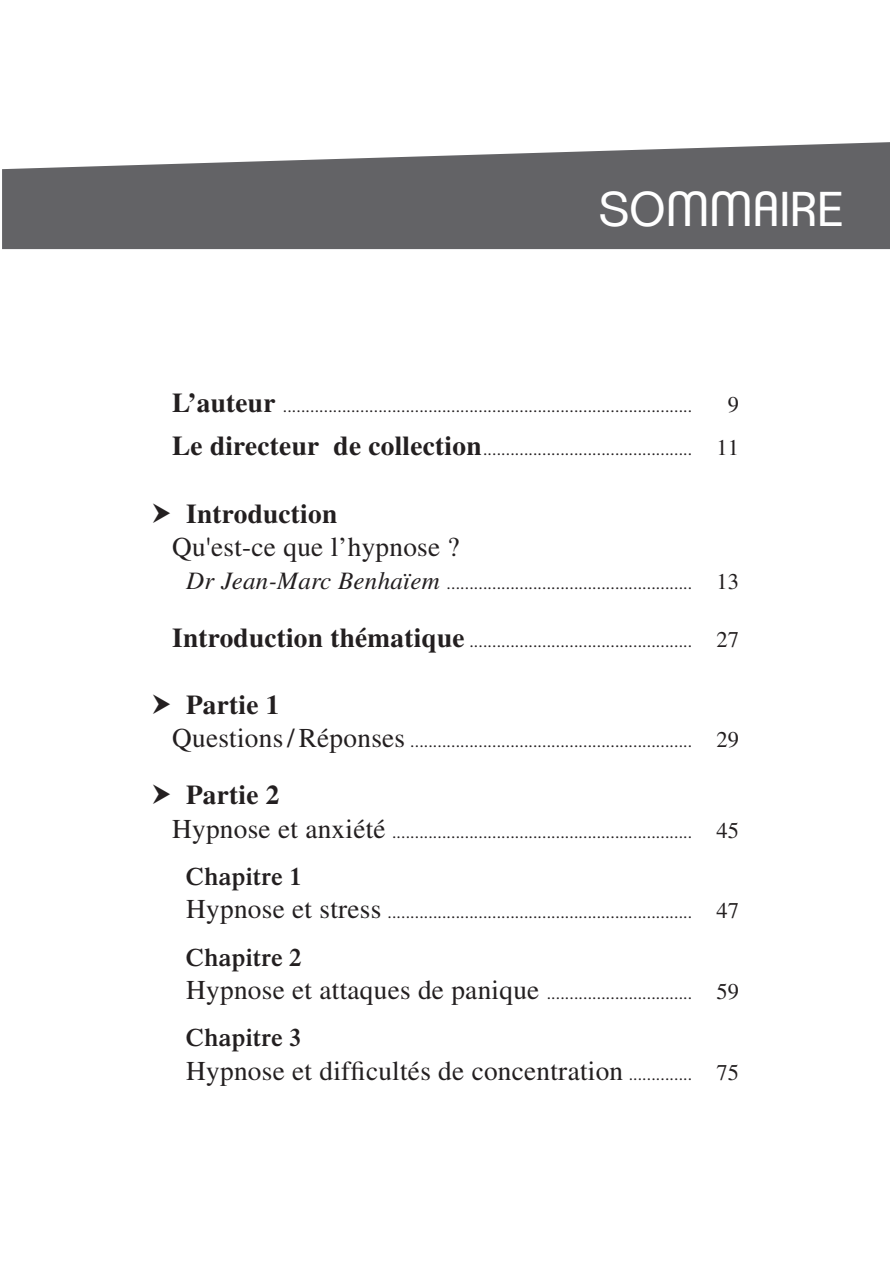
<style>
.page{position:relative;width:890px;height:1280px;background:#fff}
.page>*{position:absolute;margin:0;border:0;box-sizing:border-box;transform-origin:0 0}
.t1{font:47.5px "Clemente P Dag";letter-spacing:.02em;color:#fff}
.t2{font:27.25px "Times LT";letter-spacing:.01em;color:#231f20}
.t3{font:700 27.25px "Times LT";letter-spacing:.01em;color:#231f20}
.t4{font:600 25px "Times LT";letter-spacing:.01em;color:#231f20}
.t5{font:22.5px "Times LT";color:#231f20}
.t6{font:17.5px "Times LT";color:#231f20}
.s1{font-weight:700;font-size:27.25px}
.s2{font-size:22.5px}
.s3{font-style:italic;font-size:25px}
.s4{font-size:27.25px}
.s5{font-size:17.5px}
</style>
<div class="page">
<svg style="left:2px;top:142px;width:888px;height:107px;background:#767679"></svg>
<h1 class="t1" style="left:600px;top:181px;width:246px">SOMMAIRE</h1>
<p class="t6" style="left:172px;top:396px;width:522px"><span class="s1">L’auteur</span> ..........................................................................................</p>
<p class="t5" style="left:728px;top:392px;width:13px">9</p>
<p class="t6" style="left:172px;top:439px;width:568px"><span class="s1">Le directeur de collection</span>.............................................. <span class="s2">11</span></p>
<h2 class="t3" style="left:186px;top:497px;width:152px">Introduction</h2>
<h2 class="t2" style="left:172px;top:531px;width:289px">Qu'est-ce que l’hypnose ?</h2>
<p class="t6" style="left:186px;top:573px;width:554px"><span class="s3">Dr Jean-Marc Benhaïem</span> ...................................................... <span class="s2">13</span></p>
<p class="t6" style="left:172px;top:630px;width:568px"><span class="s1">Introduction thématique</span> ................................................. <span class="s2">27</span></p>
<h2 class="t3" style="left:186px;top:688px;width:95px">Partie 1</h2>
<p class="t6" style="left:172px;top:731px;width:568px"><span class="s4">Questions/Réponses</span> .............................................................. <span class="s2">29</span></p>
<h2 class="t3" style="left:186px;top:779px;width:95px">Partie 2</h2>
<p class="t6" style="left:172px;top:822px;width:568px"><span class="s4">Hypnose et anxiété</span> .................................................................. <span class="s2">45</span></p>
<h3 class="t4" style="left:186px;top:862px;width:117px">Chapitre 1</h3>
<p class="t6" style="left:186px;top:902px;width:554px"><span class="s4">Hypnose et stress</span> ................................................................... <span class="s2">47</span></p>
<h3 class="t4" style="left:186px;top:942px;width:117px">Chapitre 2</h3>
<p class="t6" style="left:186px;top:983px;width:554px"><span class="s4">Hypnose et attaques de panique</span> ................................ <span class="s2">59</span></p>
<h3 class="t4" style="left:186px;top:1023px;width:117px">Chapitre 3</h3>
<h2 class="t2" style="left:186px;top:1055px;width:554px">Hypnose et difficultés de concentration <span class="s5">..............</span> <span class="s2">75</span></h2>
</div>
